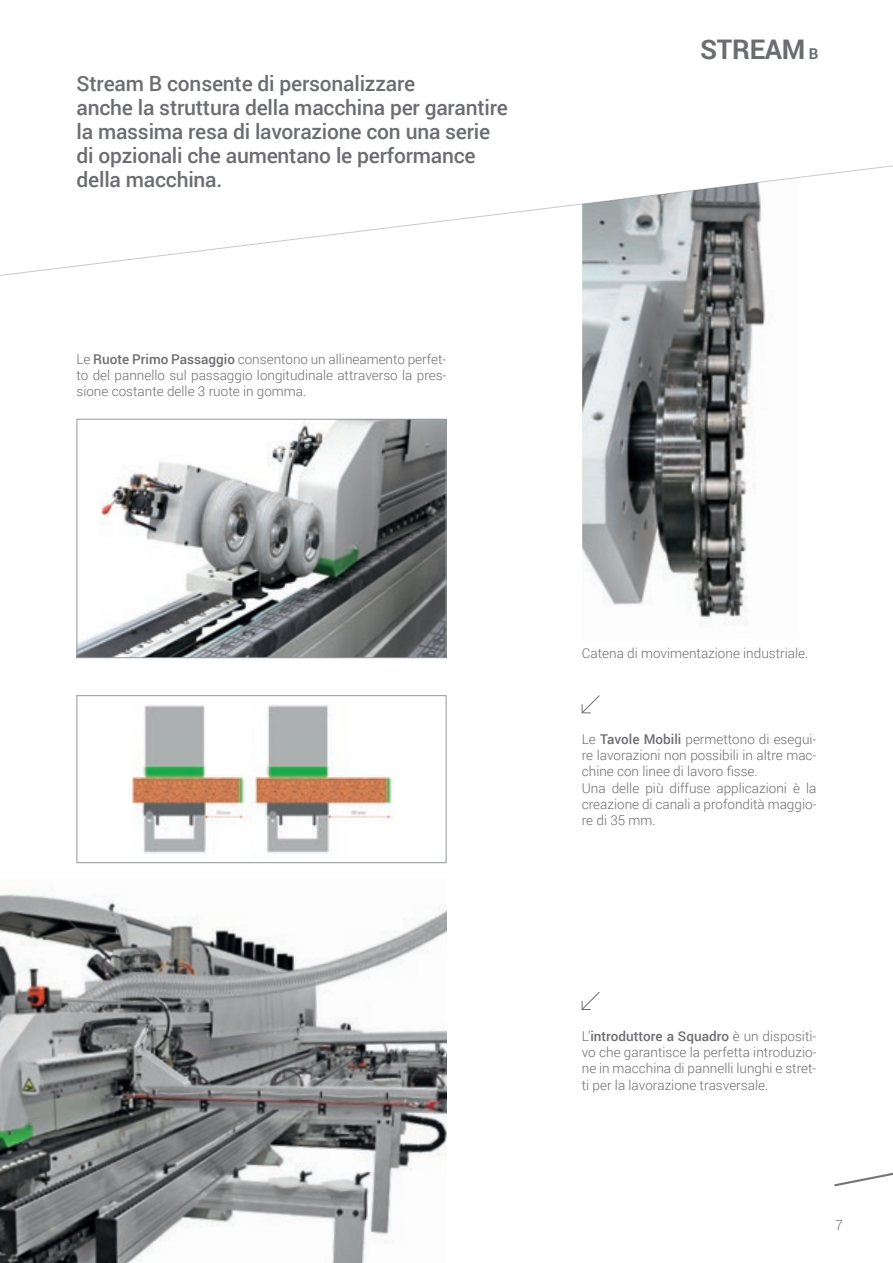
<style>
.page{position:relative;width:893px;height:1263px;background:#fff}
.page>*{position:absolute;margin:0;border:0;box-sizing:border-box;transform-origin:0 0}
.t1{font:700 27px "Roboto";letter-spacing:-.01em;color:#6c6d70}
.t2{font:500 21px/24px "Roboto";letter-spacing:-.01em;color:#6c6d70}
.t3{font:300 13.5px/16.2px "Roboto";color:#6c6d70;text-align:justify}
.s1{font-weight:500}
.s2{font-size:15px}
</style>
<div class="page">
<img style="left:1px;top:894px;width:445px;height:369px">
<img style="left:582px;top:388px;width:171px;height:236px">
<svg style="left:0;top:165px;width:893px;height:223px"></svg>
<img style="left:79px;top:421px;width:365px;height:235px">
<div style="left:77px;top:419px;width:369px;height:239px;border:1px solid #93989a"></div>
<img style="left:132px;top:705px;width:263px;height:149px">
<div style="left:77px;top:695px;width:369px;height:168px;border:1px solid #93989a"></div>
<svg style="left:581px;top:695px;width:19px;height:19px"></svg>
<svg style="left:581px;top:992px;width:19px;height:18px"></svg>
<svg style="left:834px;top:1172px;width:59px;height:14px"></svg>
<p class="t2" style="left:77px;top:71px;width:433px">Stream B consente di personalizzare<br>anche la struttura della macchina per garantire la massima resa di lavorazione con una serie di opzionali che aumentano le performance della macchina.</p>
<p class="t3" style="left:77px;top:351px;width:371px">Le <span class="s1">Ruote Primo Passaggio</span> consentono un allineamento perfet&shy;to del pannello sul passaggio longitudinale attraverso la pres&shy;sione costante delle 3 ruote in gomma.</p>
<p class="t1" style="left:700px;top:30px;width:120px">STREAM <span class="s2">B</span></p>
<p class="t3" style="left:582px;top:645px;width:228px">Catena di movimentazione industriale.</p>
<p class="t3" style="left:582px;top:731px;width:236px">Le <span class="s1">Tavole Mobili</span> permettono di esegui&shy;re lavorazioni non possibili in altre mac&shy;chine con linee di lavoro fisse.</p>
<p class="t3" style="left:582px;top:779px;width:236px">Una delle più diffuse applicazioni è la creazione di canali a profondità maggio&shy;re di 35 mm.</p>
<p class="t3" style="left:582px;top:1028px;width:236px">L’<span class="s1">introduttore a Squadro</span> è un dispositi&shy;vo che garantisce la perfetta introduzio&shy;ne in macchina di pannelli lunghi e stret&shy;ti per la lavorazione trasversale.</p>
<p class="t3" style="left:836px;top:1216px;width:9px">7</p>
</div>
